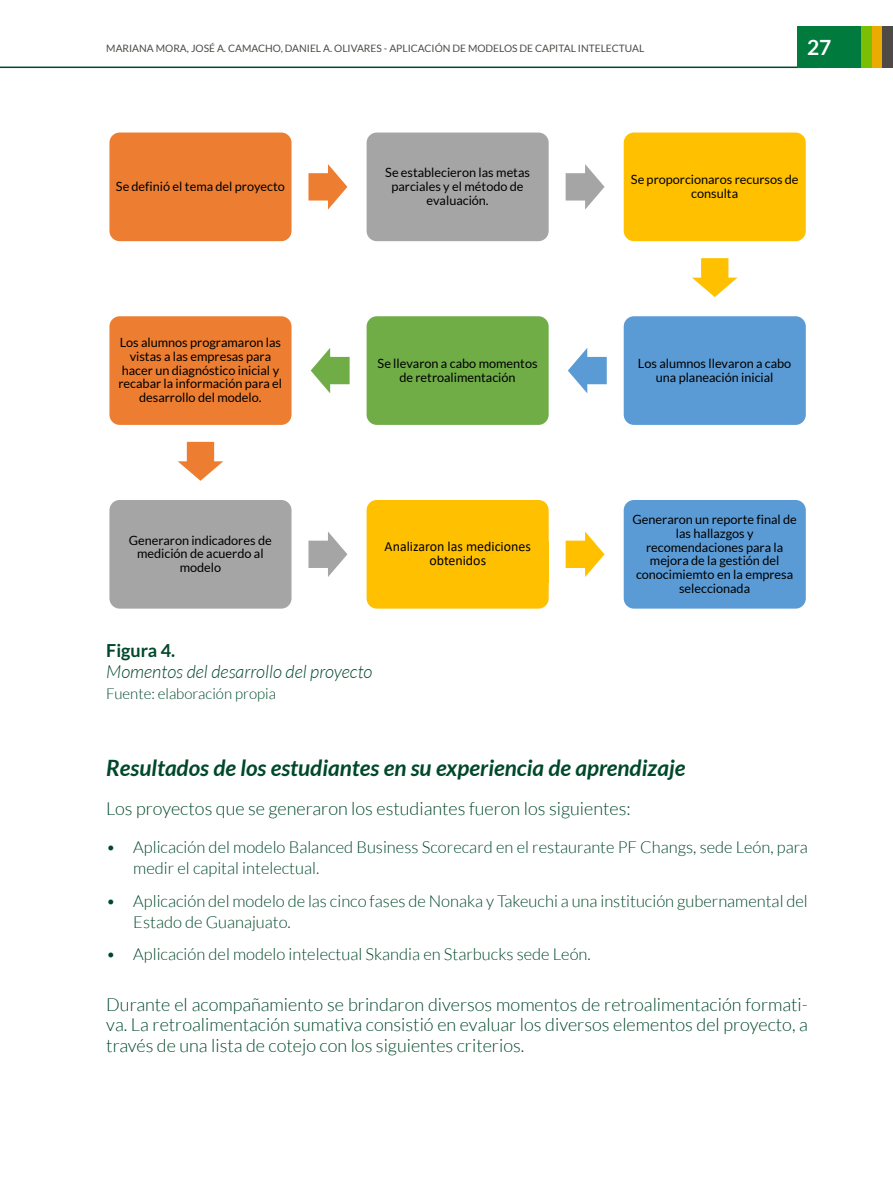
<style>
.page{position:relative;width:893px;height:1191px;background:#fff}
.page>*{position:absolute;margin:0;border:0;box-sizing:border-box;transform-origin:0 0}
.t1{font:italic 700 22.5px "Lato";color:#00482b}
.t2{font:700 21px "Lato";color:#fff}
.t3{font:300 18px/20.7px "Lato";color:#00482b;text-align:justify}
.t4{font:italic 300 18px "Lato";color:#00482b}
.t5{font:700 18px "Lato";color:#00482b}
.t6{font:300 16.5px/20.7px "Lato";color:#00482b}
.t7{font:300 15px "Lato";color:#00482b}
.t8{font:13.95px/13.5px "Calibri";color:#000;text-align:center}
.t9{font:12.75px/13.6px "Lato";color:#000;text-align:center}
.t10{font:10.2px "Lato";color:#4f4a45}
</style>
<div class="page">
<hr style="left:0;top:67px;width:818px;height:1px;background:#00482b">
<div style="left:797px;top:26px;width:65px;height:42px;background:#007a3d"></div>
<div style="left:862px;top:26px;width:10px;height:42px;background:#7abf03"></div>
<div style="left:872px;top:26px;width:10px;height:42px;background:#ebab00"></div>
<div style="left:882px;top:26px;width:11px;height:42px;background:#4f4a45"></div>
<div style="left:108px;top:131px;width:185px;height:112px;background:#ed7d31;border:2px solid #fff;border-radius:11px"></div>
<svg style="left:308px;top:164px;width:39px;height:46px"></svg>
<div style="left:365px;top:131px;width:185px;height:112px;background:#a5a5a5;border:2px solid #fff;border-radius:11px"></div>
<svg style="left:566px;top:164px;width:39px;height:46px"></svg>
<div style="left:622px;top:131px;width:185px;height:112px;background:#ffc000;border:2px solid #fff;border-radius:11px"></div>
<svg style="left:692px;top:258px;width:45px;height:39px"></svg>
<div style="left:622px;top:315px;width:185px;height:111px;background:#5b9bd5;border:2px solid #fff;border-radius:11px"></div>
<svg style="left:568px;top:348px;width:39px;height:45px"></svg>
<div style="left:365px;top:315px;width:185px;height:111px;background:#70ad47;border:2px solid #fff;border-radius:11px"></div>
<svg style="left:311px;top:348px;width:39px;height:45px"></svg>
<div style="left:108px;top:315px;width:185px;height:111px;background:#ed7d31;border:2px solid #fff;border-radius:11px"></div>
<svg style="left:178px;top:442px;width:45px;height:39px"></svg>
<div style="left:108px;top:498px;width:185px;height:112px;background:#a5a5a5;border:2px solid #fff;border-radius:11px"></div>
<svg style="left:308px;top:532px;width:39px;height:45px"></svg>
<div style="left:365px;top:498px;width:185px;height:112px;background:#ffc000;border:2px solid #fff;border-radius:11px"></div>
<svg style="left:566px;top:531px;width:39px;height:46px"></svg>
<div style="left:622px;top:498px;width:185px;height:112px;background:#5b9bd5;border:2px solid #fff;border-radius:11px"></div>
<div style="left:367px;top:541px;width:182px;height:42px;background:#ffc000"></div>
<p class="t10" style="left:106px;top:43px;width:539px">MARIANA MORA, JOSÉ A. CAMACHO, DANIEL A. OLIVARES - APLICACIÓN DE MODELOS DE CAPITAL INTELECTUAL</p>
<h2 class="t2" style="left:807px;top:35px;width:26px">27</h2>
<p class="t9" style="left:116px;top:179px;width:170px">Se definió el tema del proyecto</p>
<p class="t9" style="left:119px;top:336px;width:165px">Los alumnos programaron las vistas a las empresas para hacer un diagnóstico inicial y recabar la información para el desarrollo del modelo.</p>
<p class="t9" style="left:385px;top:166px;width:146px">Se establecieron las metas parciales y el método de evaluación.</p>
<p class="t9" style="left:631px;top:173px;width:169px">Se proporcionaros recursos de consulta</p>
<p class="t9" style="left:378px;top:356px;width:162px">Se llevaron a cabo momentos de retroalimentación</p>
<p class="t9" style="left:638px;top:356px;width:155px">Los alumnos llevaron a cabo una planeación inicial</p>
<p class="t9" style="left:129px;top:533px;width:145px">Generaron indicadores de medición de acuerdo al modelo</p>
<p class="t9" style="left:389px;top:540px;width:138px">Anlizaron las mediciones obtenidos</p>
<p class="t8" style="left:385px;top:539px;width:148px">Analizaron las mediciones obtenidos</p>
<h3 class="t5" style="left:106px;top:640px;width:71px">Figura 4.</h3>
<h3 class="t4" style="left:106px;top:661px;width:268px">Momentos del desarrollo del proyecto</h3>
<p class="t7" style="left:106px;top:685px;width:171px">Fuente: elaboración propia</p>
<p class="t9" style="left:633px;top:513px;width:166px">Generaron un reporte final de las hallazgos y recomendaciones para la mejora de la gestión del conocimiemto en la empresa seleccionada</p>
<h1 class="t1" style="left:106px;top:755px;width:580px">Resultados de los estudiantes en su experiencia de aprendizaje</h1>
<h3 class="t3" style="left:106px;top:798px;width:526px">Los proyectos que se generaron los estudiantes fueron los siguientes:</h3>
<p class="t6" style="left:133px;top:837px;width:676px;text-indent:-27px">• Aplicación del modelo Balanced Business Scorecard en el restaurante PF Changs, sede León, para medir el capital intelectual.</p>
<p class="t6" style="left:133px;top:890px;width:676px;text-indent:-27px">• Aplicación del modelo de las cinco fases de Nonaka y Takeuchi a una institución gubernamental del<br>Estado de Guanajuato.</p>
<p class="t6" style="left:106px;top:944px;width:486px">• Aplicación del modelo intelectual Skandia en Starbucks sede León.</p>
<p class="t3" style="left:106px;top:994px;width:703px">Durante el acompañamiento se brindaron diversos momentos de retroalimentación formati&shy;va. La retroalimentación sumativa consistió en evaluar los diversos elementos del proyecto, a través de una lista de cotejo con los siguientes criterios.</p>
</div>
